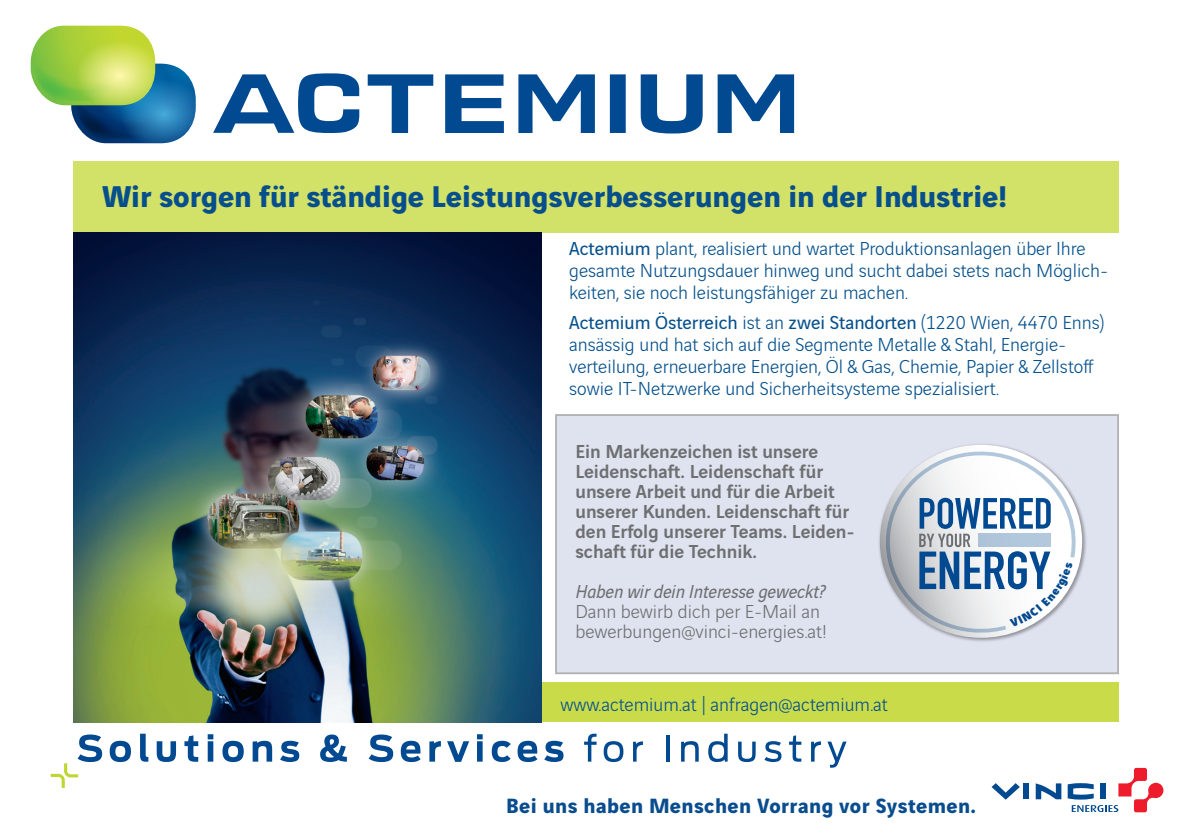
<style>
.page{position:relative;width:1191px;height:840px;background:#fff}
.page>*{position:absolute;margin:0;border:0;box-sizing:border-box;transform-origin:0 0}
.t1{font:700 32px "Vinci Sans";color:#064f8c}
.t2{font:700 22px "Vinci Sans";letter-spacing:.02em;color:#0a4d8e}
.t3{font:300 20px/22px "Vinci Sans";color:#05508c}
.t4{font:500 20px/20px "Vinci Sans";color:#6d6f71}
.t5{font:300 20px/20px "Vinci Sans";color:#6d6f71}
.s1{font-weight:400}
.s2{font-weight:400;font-style:italic}
</style>
<div class="page">
<div style="left:556px;top:415px;width:562px;height:258px;background:#dfe3ef"></div>
<div style="left:541px;top:682px;width:578px;height:39px;background:#cadb4a"></div>
<div style="left:74px;top:162px;width:1045px;height:71px;background:#d2e167"></div>
<div style="left:1023px;top:783px;width:6px;height:15px;background:#014990"></div>
<svg style="left:1035px;top:783px;width:26px;height:15px"></svg>
<svg style="left:991px;top:783px;width:28px;height:16px"></svg>
<svg style="left:1067px;top:767px;width:96px;height:44px"></svg>
<svg style="left:368px;top:74px;width:65px;height:59px"></svg>
<svg style="left:445px;top:74px;width:59px;height:59px"></svg>
<svg style="left:717px;top:74px;width:77px;height:59px"></svg>
<svg style="left:518px;top:74px;width:77px;height:59px"></svg>
<svg style="left:610px;top:74px;width:16px;height:59px"></svg>
<svg style="left:640px;top:74px;width:62px;height:59px"></svg>
<svg style="left:213px;top:73px;width:146px;height:60px"></svg>
<svg style="left:31px;top:26px;width:165px;height:117px"></svg>
<img style="left:74px;top:232px;width:467px;height:489px">
<svg style="left:110px;top:740px;width:21px;height:21px"></svg>
<svg style="left:140px;top:733px;width:8px;height:28px"></svg>
<svg style="left:157px;top:741px;width:19px;height:20px"></svg>
<svg style="left:184px;top:735px;width:14px;height:26px"></svg>
<div style="left:208px;top:740px;width:5px;height:21px;background:#014990"></div>
<svg style="left:208px;top:734px;width:5px;height:5px"></svg>
<svg style="left:222px;top:740px;width:22px;height:21px"></svg>
<svg style="left:253px;top:740px;width:19px;height:21px"></svg>
<svg style="left:280px;top:740px;width:19px;height:21px"></svg>
<svg style="left:320px;top:734px;width:27px;height:27px"></svg>
<svg style="left:369px;top:734px;width:24px;height:27px"></svg>
<svg style="left:401px;top:740px;width:19px;height:21px"></svg>
<svg style="left:429px;top:741px;width:12px;height:20px"></svg>
<svg style="left:447px;top:741px;width:22px;height:20px"></svg>
<div style="left:477px;top:740px;width:5px;height:21px;background:#014990"></div>
<svg style="left:477px;top:734px;width:5px;height:5px"></svg>
<svg style="left:492px;top:740px;width:19px;height:21px"></svg>
<svg style="left:517px;top:740px;width:20px;height:21px"></svg>
<svg style="left:544px;top:740px;width:19px;height:21px"></svg>
<svg style="left:584px;top:733px;width:12px;height:28px"></svg>
<svg style="left:603px;top:741px;width:20px;height:20px"></svg>
<svg style="left:633px;top:741px;width:10px;height:20px"></svg>
<hr style="left:666px;top:734px;width:4px;height:27px;background:#014990">
<svg style="left:681px;top:741px;width:17px;height:20px"></svg>
<svg style="left:708px;top:733px;width:19px;height:28px"></svg>
<svg style="left:738px;top:741px;width:17px;height:20px"></svg>
<svg style="left:764px;top:741px;width:17px;height:20px"></svg>
<svg style="left:789px;top:735px;width:12px;height:26px"></svg>
<svg style="left:811px;top:741px;width:10px;height:20px"></svg>
<svg style="left:827px;top:741px;width:19px;height:26px"></svg>
<svg style="left:51px;top:734px;width:51px;height:53px"></svg>
<img style="left:879px;top:516px;width:207px;height:126px">
<svg style="left:880px;top:444px;width:202px;height:193px"></svg>
<p class="t1" style="left:102px;top:171px;width:906px">Wir sorgen für ständige Leistungsverbesserungen in der Industrie!</p>
<p class="t3" style="left:569px;top:236px;width:541px"><span class="s1">Actemium</span> plant, realisiert und wartet Produktionsanlagen über Ihre gesamte Nutzungsdauer hinweg und sucht dabei stets nach Möglich&shy;keiten, sie noch leistungsfähiger zu machen.</p>
<p class="t3" style="left:569px;top:309px;width:536px"><span class="s1">Actemium Österreich</span> ist an <span class="s1">zwei Standorten</span> (1220 Wien, 4470 Enns) ansässig und hat sich auf die Segmente Metalle &amp; Stahl, Energie-</p>
<p class="t3" style="left:569px;top:353px;width:526px">verteilung, erneuerbare Energien, Öl &amp; Gas, Chemie, Papier &amp; Zellstoff sowie IT-Netzwerke und Sicherheitsysteme spezialisiert.</p>
<p class="t4" style="left:575px;top:439px;width:249px">Ein Markenzeichen ist unsere<br>Leidenschaft. Leidenschaft für</p>
<p class="t4" style="left:575px;top:479px;width:261px">unsere Arbeit und für die Arbeit</p>
<p class="t4" style="left:575px;top:499px;width:281px">unserer Kunden. Leidenschaft für den Erfolg unserer Teams. Leiden&shy;schaft für die Technik.</p>
<p class="t5" style="left:575px;top:579px;width:253px"><span class="s2">Haben wir dein Interesse geweckt?<br></span>Dann bewirb dich per E-Mail an bewerbungen@vinci-energies.at!</p>
<p class="t3" style="left:560px;top:691px;width:329px">www.actemium.at | anfragen@actemium.at</p>
<p class="t2" style="left:506px;top:787px;width:471px">Bei uns haben Menschen Vorrang vor Systemen.</p>
</div>
